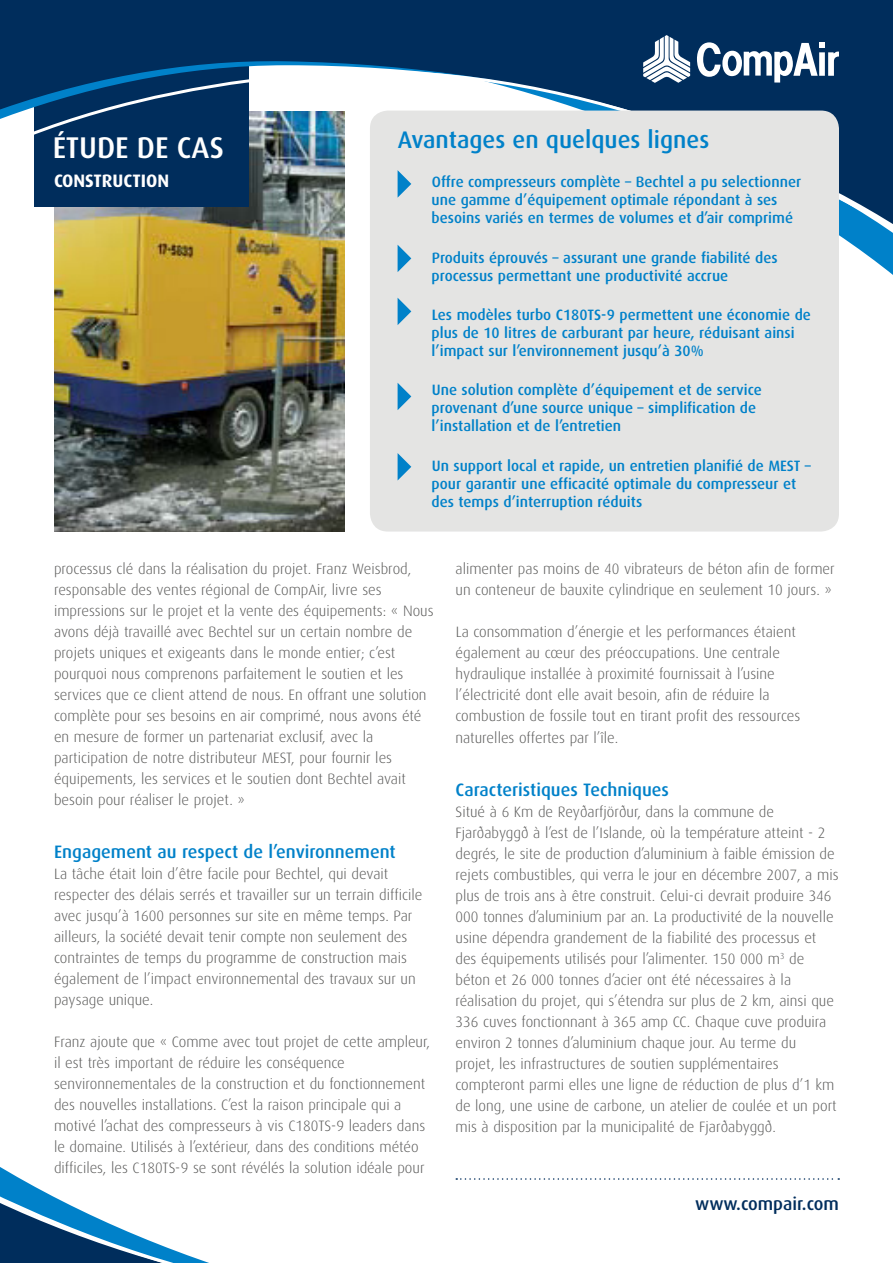
<style>
.page{position:relative;width:893px;height:1263px;background:#fff}
.page>*{position:absolute;margin:0;border:0;box-sizing:border-box;transform-origin:0 0}
.t1{font:500 30px "Dax";color:#fff}
.t2{font:500 24px "Dax";color:#0081c9}
.t3{font:500 18px "Dax";color:#0081c9}
.t4{font:500 18px "Dax";color:#002d5c}
.t5{font:700 18px "Dax";color:#fff}
.t6{font:300 15px/21px "Dax";color:#575756}
.t7{font:500 15px/18px "Dax";color:#0081c9}
</style>
<div class="page">
<img style="left:54px;top:289px;width:290px;height:242px">
<svg style="left:54px;top:263px;width:839px;height:26px"></svg>
<svg style="left:0;top:0;width:893px;height:263px;background:#3f6079"></svg>
<svg style="left:697px;top:42px;width:142px;height:41px"></svg>
<svg style="left:643px;top:35px;width:47px;height:48px"></svg>
<svg style="left:0;top:1167px;width:840px;height:96px"></svg>
<div style="left:581px;top:1208px;width:312px;height:55px;background:#fff"></div>
<div style="left:370px;top:111px;width:469px;height:420px;background:#e4e4e3;border-radius:18px"></div>
<svg style="left:398px;top:170px;width:13px;height:27px"></svg>
<svg style="left:398px;top:245px;width:13px;height:27px"></svg>
<svg style="left:398px;top:298px;width:13px;height:27px"></svg>
<svg style="left:398px;top:383px;width:13px;height:27px"></svg>
<svg style="left:456px;top:1178px;width:383px;height:2px"></svg>
<svg style="left:398px;top:453px;width:13px;height:27px"></svg>
<h1 class="t1" style="left:53px;top:131px;width:173px">ÉTUDE DE CAS</h1>
<p class="t5" style="left:54px;top:171px;width:117px">CONSTRUCTION</p>
<h2 class="t2" style="left:398px;top:126px;width:313px">Avantages en quelques lignes</h2>
<p class="t7" style="left:432px;top:173px;width:371px">Offre compresseurs complète – Bechtel a pu selectionner une gamme d’équipement optimale répondant à ses besoins variés en termes de volumes et d’air comprimé</p>
<p class="t7" style="left:432px;top:249px;width:348px">Produits éprouvés – assurant une grande fiabilité des processus permettant une productivité accrue</p>
<p class="t7" style="left:432px;top:306px;width:381px">Les modèles turbo C180TS-9 permettent une économie de plus de 10 litres de carburant par heure, réduisant ainsi l’impact sur l’environnement jusqu’à 30%</p>
<p class="t7" style="left:432px;top:381px;width:332px">Une solution complète d’équipement et de service provenant d’une source unique – simplification de l’installation et de l’entretien</p>
<p class="t7" style="left:432px;top:456px;width:381px">Un support local et rapide, un entretien planifié de MEST – pour garantir une efficacité optimale du compresseur et des temps d’interruption réduits</p>
<p class="t6" style="left:54px;top:558px;width:381px">processus clé dans la réalisation du projet. Franz Weisbrod, responsable des ventes régional de CompAir, livre ses impressions sur le projet et la vente des équipements: « Nous avons déjà travaillé avec Bechtel sur un certain nombre de projets uniques et exigeants dans le monde entier; c’est pourquoi nous comprenons parfaitement le soutien et les services que ce client attend de nous. En offrant une solution complète pour ses besoins en air comprimé, nous avons été en mesure de former un partenariat exclusif, avec la participation de notre distributeur MEST, pour fournir les équipements, les services et le soutien dont Bechtel avait besoin pour réaliser le projet. »</p>
<p class="t3" style="left:54px;top:841px;width:343px">Engagement au respect de l’environnement</p>
<p class="t6" style="left:54px;top:863px;width:370px">La tâche était loin d’être facile pour Bechtel, qui devait respecter des délais serrés et travailler sur un terrain difficile avec jusqu’à 1600 personnes sur site en même temps. Par ailleurs, la société devait tenir compte non seulement des contraintes de temps du programme de construction mais également de l’impact environnemental des travaux sur un paysage unique.</p>
<p class="t6" style="left:54px;top:1031px;width:378px">Franz ajoute que « Comme avec tout projet de cette ampleur, il est très important de réduire les conséquence senvironnementales de la construction et du fonctionnement des nouvelles installations. C’est la raison principale qui a motivé l’achat des compresseurs à vis C180TS-9 leaders dans le domaine. Utilisés à l’extérieur, dans des conditions météo difficiles, les C180TS-9 se sont révélés la solution idéale pour</p>
<p class="t6" style="left:455px;top:558px;width:381px">alimenter pas moins de 40 vibrateurs de béton afin de former un conteneur de bauxite cylindrique en seulement 10 jours. »</p>
<p class="t6" style="left:455px;top:622px;width:346px">La consommation d’énergie et les performances étaient également au cœur des préoccupations. Une centrale hydraulique installée à proximité fournissait à l’usine l’électricité dont elle avait besoin, afin de réduire la combustion de fossile tout en tirant profit des ressources naturelles offertes par l’île.</p>
<p class="t3" style="left:456px;top:779px;width:215px">Caracteristiques Techniques</p>
<p class="t6" style="left:455px;top:801px;width:385px">Situé à 6 Km de Reyðarfjörður, dans la commune de Fjarðabyggð à l’est de l’Islande, où la température atteint - 2 degrés, le site de production d’aluminium à faible émission de rejets combustibles, qui verra le jour en décembre 2007, a mis plus de trois ans à être construit. Celui-ci devrait produire 346<br>000 tonnes d’aluminium par an. La productivité de la nouvelle usine dépendra grandement de la fiabilité des processus et des équipements utilisés pour l’alimenter. 150 000 m<sup>3</sup> de béton et 26 000 tonnes d’acier ont été nécessaires à la réalisation du projet, qui s’étendra sur plus de 2 km, ainsi que 336 cuves fonctionnant à 365 amp CC. Chaque cuve produira environ 2 tonnes d’aluminium chaque jour. Au terme du projet, les infrastructures de soutien supplémentaires compteront parmi elles une ligne de réduction de plus d’1 km de long, une usine de carbone, un atelier de coulée et un port mis à disposition par la municipalité de Fjarðabyggð.</p>
<p class="t4" style="left:695px;top:1193px;width:145px">www.compair.com</p>
</div>
